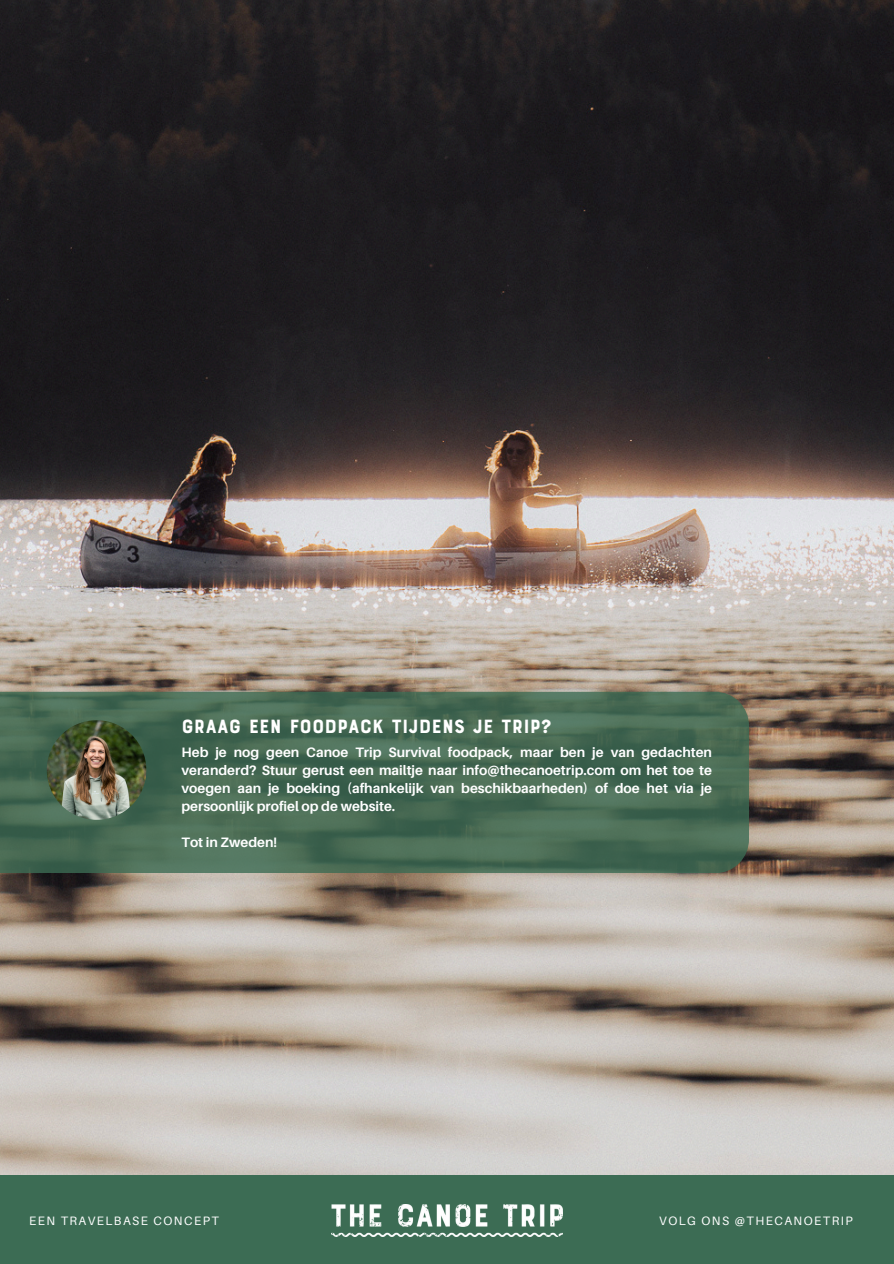
<style>
.page{position:relative;width:894px;height:1264px;background:#fff}
.page>*{position:absolute;margin:0;border:0;box-sizing:border-box;transform-origin:0 0}
.t1{font:20.25px "Bourton Base";color:#fff}
.t2{font:700 13.65px/18px "Aileron";color:#fff;text-align:justify}
.t3{font:12.15px "Aileron";letter-spacing:.12em;color:#fff}
</style>
<div class="page">
<div style="left:0;top:0;width:893px;height:1263px;background:#3c6c54"></div>
<img style="left:0;top:0;width:893px;height:1173px">
<svg style="left:0;top:691px;width:748px;height:182px"></svg>
<img style="left:47px;top:720px;width:99px;height:99px;border-radius:50%">
<img style="left:331px;top:1204px;width:231px;height:32px">
<h1 class="t1" style="left:181px;top:718px;width:372px">GRAAG EEN FOODPACK TIJDENS JE TRIP?</h1>
<p class="t2" style="left:181px;top:742px;width:532px">Heb je nog geen Canoe Trip Survival foodpack, maar ben je van gedachten veranderd? Stuur gerust een mailtje naar info@thecanoetrip.com om het toe te voegen aan je boeking (afhankelijk van beschikbaarheden) of doe het via je persoonlijk profiel op de website.</p>
<p class="t2" style="left:181px;top:832px;width:97px">Tot in Zweden!</p>
<p class="t3" style="left:29px;top:1213px;width:191px">EEN TRAVELBASE CONCEPT</p>
<p class="t3" style="left:659px;top:1213px;width:195px">VOLG ONS @THECANOETRIP</p>
</div>
